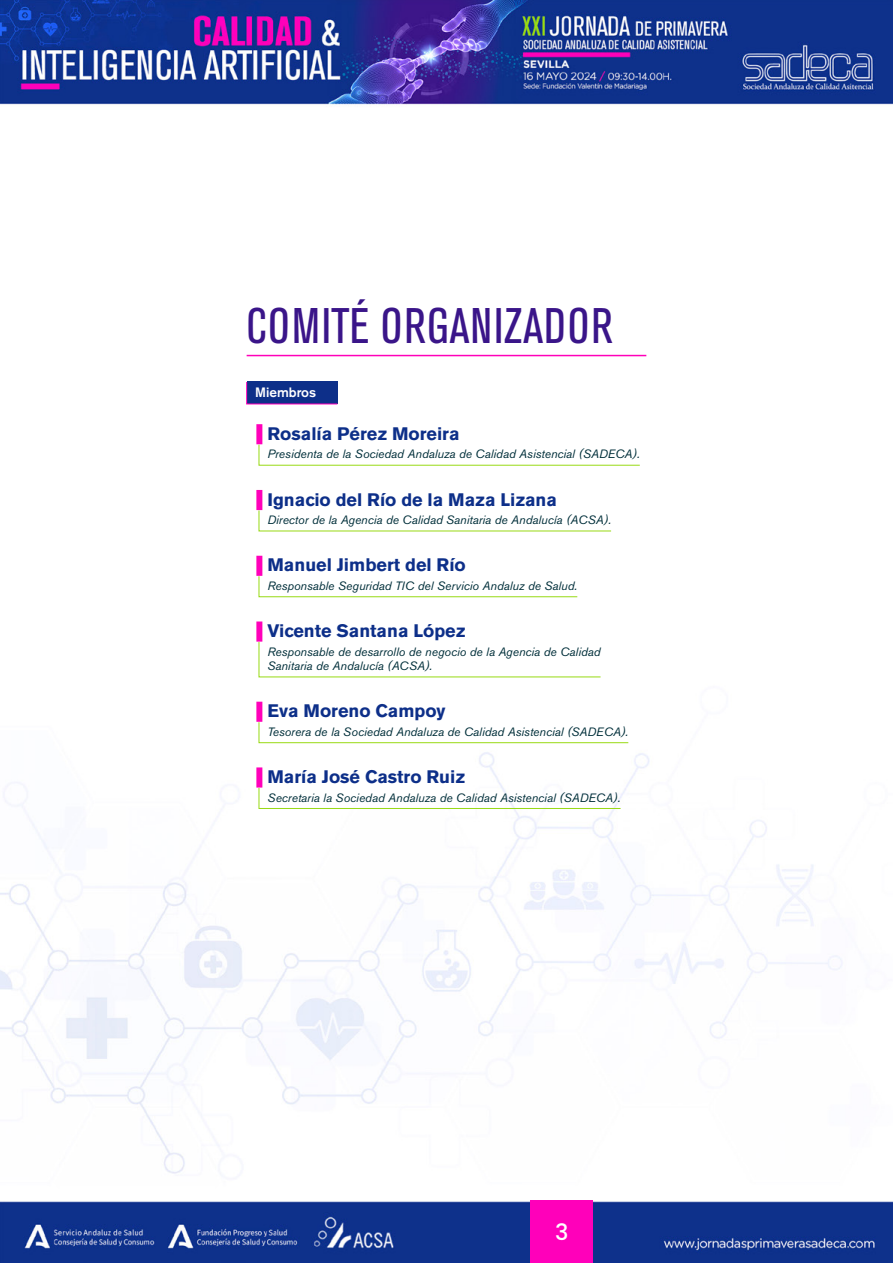
<style>
.page{position:relative;width:893px;height:1263px;background:#fff}
.page>*{position:absolute;margin:0;border:0;box-sizing:border-box;transform-origin:0 0}
.t1{font:condensed 49.5px "Akzidenz Grotesk BE";letter-spacing:.02em;color:#3a1589}
.t2{font:500 22.5px "Poppins";color:#fff}
.t3{font:700 18px "Akzidenz Grotesk BE";color:#0d2f89}
.t4{font:500 13.5px "Akzidenz Grotesk BE";color:#fff}
.t5{font:italic 12px/14.4px "Akzidenz Grotesk BE";color:#002f3a}
</style>
<div class="page">
<img style="left:0;top:0;width:893px;height:1263px">
<div style="left:531px;top:1201px;width:62px;height:62px;background:#ff00ba"></div>
<hr style="left:247px;top:355px;width:399px;height:1px;background:#ff00ba">
<svg style="left:246px;top:381px;width:92px;height:24px;background:#1f318e"></svg>
<div style="left:256px;top:424px;width:6px;height:20px;background:#ff00ba"></div>
<svg style="left:258px;top:444px;width:382px;height:22px"></svg>
<div style="left:256px;top:490px;width:6px;height:20px;background:#ff00ba"></div>
<svg style="left:258px;top:510px;width:354px;height:22px"></svg>
<div style="left:256px;top:556px;width:6px;height:20px;background:#ff00ba"></div>
<svg style="left:258px;top:575px;width:320px;height:22px"></svg>
<div style="left:256px;top:621px;width:6px;height:21px;background:#ff00ba"></div>
<svg style="left:258px;top:641px;width:343px;height:37px"></svg>
<div style="left:256px;top:702px;width:6px;height:20px;background:#ff00ba"></div>
<svg style="left:258px;top:721px;width:371px;height:22px"></svg>
<div style="left:256px;top:767px;width:6px;height:20px;background:#ff00ba"></div>
<svg style="left:258px;top:787px;width:363px;height:22px"></svg>
<h1 class="t1" style="left:247px;top:299px;width:368px">COMITÉ ORGANIZADOR</h1>
<p class="t4" style="left:255px;top:384px;width:63px">Miembros</p>
<h3 class="t3" style="left:267px;top:423px;width:194px">Rosalía Pérez Moreira</h3>
<p class="t5" style="left:267px;top:447px;width:374px">Presidenta de la Sociedad Andaluza de Calidad Asistencial (SADECA).</p>
<h3 class="t3" style="left:267px;top:489px;width:291px">Ignacio del Río de la Maza Lizana</h3>
<p class="t5" style="left:267px;top:513px;width:345px">Director de la Agencia de Calidad Sanitaria de Andalucía (ACSA).</p>
<h3 class="t3" style="left:267px;top:555px;width:200px">Manuel Jimbert del Río</h3>
<p class="t5" style="left:267px;top:579px;width:311px">Responsable Seguridad TIC del Servicio Andaluz de Salud.</p>
<h3 class="t3" style="left:267px;top:620px;width:200px">Vicente Santana López</h3>
<p class="t5" style="left:267px;top:644px;width:335px">Responsable de desarrollo de negocio de la Agencia de Calidad<br>Sanitaria de Andalucía (ACSA).</p>
<h3 class="t3" style="left:267px;top:701px;width:180px">Eva Moreno Campoy</h3>
<p class="t5" style="left:267px;top:724px;width:362px">Tesorera de la Sociedad Andaluza de Calidad Asistencial (SADECA).</p>
<h3 class="t3" style="left:267px;top:766px;width:199px">María José Castro Ruiz</h3>
<p class="t5" style="left:267px;top:790px;width:355px">Secretaria la Sociedad Andaluza de Calidad Asistencial (SADECA).</p>
<h2 class="t2" style="left:555px;top:1218px;width:15px">3</h2>
</div>
